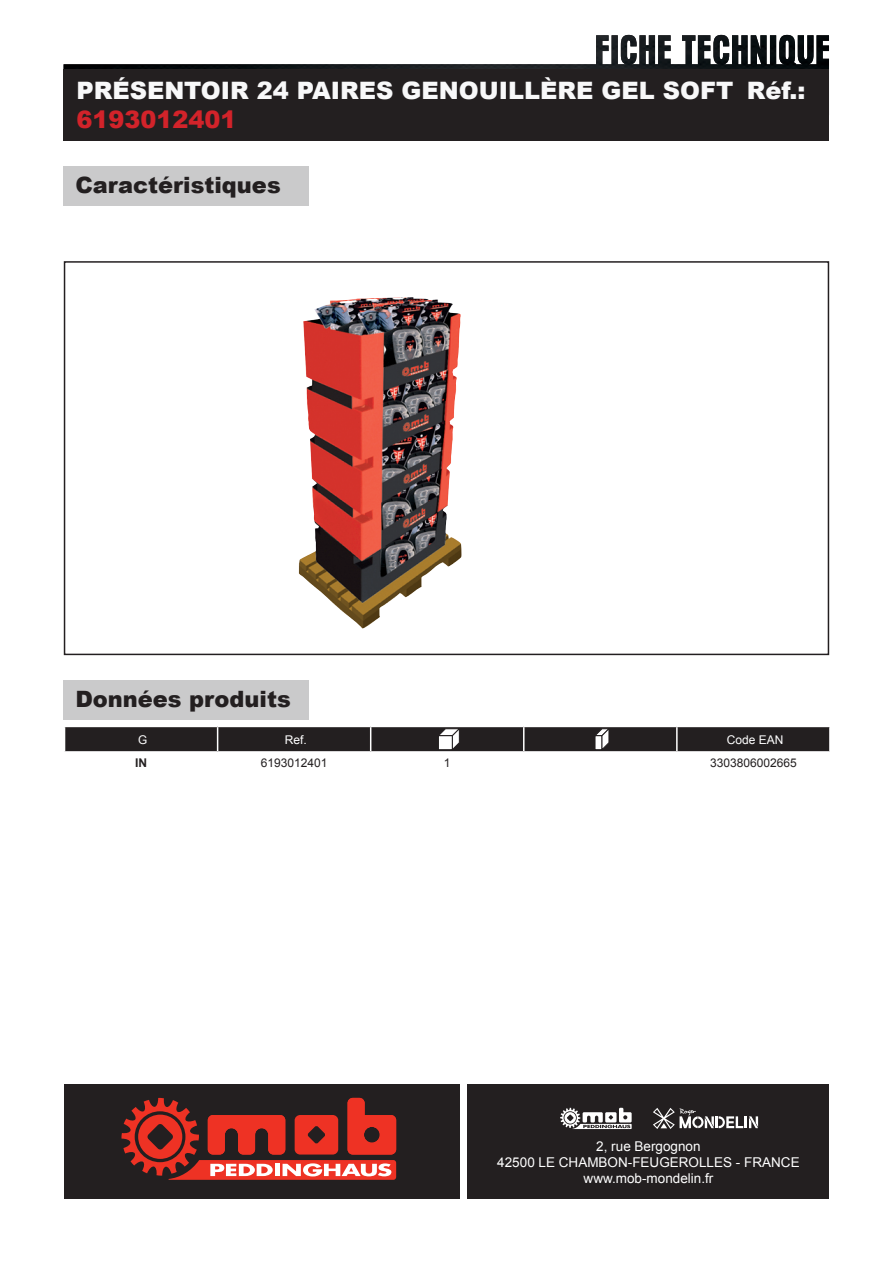
<style>
.page{position:relative;width:893px;height:1263px;background:#fff}
.page>*{position:absolute;margin:0;border:0;box-sizing:border-box;transform-origin:0 0}
.t1{font:900 24px "Arial";color:#f8f8f9}
.t2{font:900 24px "Arial";color:#d2232a}
.t3{font:900 22.5px "Arial";color:#231f20}
.t4{font:13.5px/16.4px "Arial";color:#fff;text-align:center}
.t5{font:12px "Arial";color:#231f20}
.t6{font:12px "Arial";color:#fff}
.t7{font:700 12px "Arial";color:#231f20}
</style>
<div class="page">
<img style="left:64px;top:35px;width:765px;height:34px">
<div style="left:64px;top:1084px;width:395px;height:115px;background:#231f20"></div>
<div style="left:468px;top:1084px;width:361px;height:115px;background:#231f20"></div>
<svg style="left:560px;top:1108px;width:72px;height:21px"></svg>
<svg style="left:653px;top:1108px;width:105px;height:21px"></svg>
<div style="left:64px;top:69px;width:765px;height:72px;background:#231f20"></div>
<div style="left:64px;top:166px;width:245px;height:40px;background:#cacacb"></div>
<div style="left:64px;top:261px;width:765px;height:394px;border:2px solid #231f20"></div>
<div style="left:64px;top:680px;width:245px;height:40px;background:#cacacb"></div>
<svg style="left:64px;top:726px;width:766px;height:26px;background:#3b3738"></svg>
<img style="left:299px;top:297px;width:163px;height:332px">
<svg style="left:121px;top:1098px;width:275px;height:82px"></svg>
<h1 class="t1" style="left:76px;top:73px;width:731px">PRÉSENTOIR 24 PAIRES GENOUILLÈRE GEL SOFT Réf.:</h1>
<h1 class="t2" style="left:76px;top:102px;width:162px">6193012401</h1>
<h2 class="t3" style="left:75px;top:168px;width:207px">Caractéristiques</h2>
<h2 class="t3" style="left:75px;top:683px;width:217px">Données produits</h2>
<p class="t6" style="left:138px;top:731px;width:11px">G</p>
<p class="t6" style="left:285px;top:731px;width:24px">Ref.</p>
<p class="t6" style="left:727px;top:731px;width:58px">Code EAN</p>
<p class="t7" style="left:135px;top:754px;width:13px">IN</p>
<p class="t5" style="left:261px;top:755px;width:68px">6193012401</p>
<p class="t5" style="left:444px;top:755px;width:8px">1</p>
<p class="t5" style="left:710px;top:755px;width:88px">3303806002665</p>
<p class="t4" style="left:497px;top:1138px;width:304px">2, rue Bergognon<br>42500 LE CHAMBON-FEUGEROLLES - FRANCE www.mob-mondelin.fr</p>
</div>
